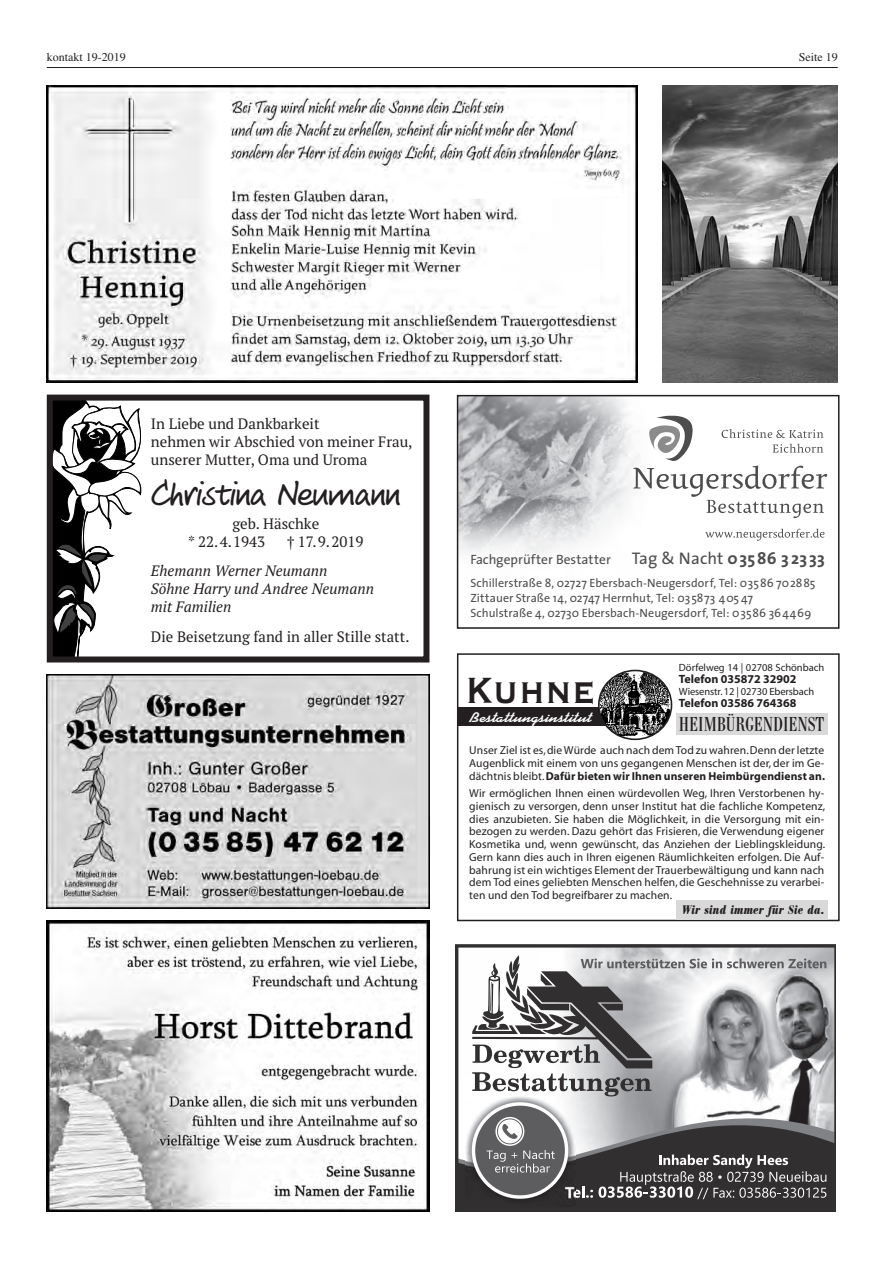
<style>
.page{position:relative;width:893px;height:1263px;background:#fff}
.page>*{position:absolute;margin:0;border:0;box-sizing:border-box;transform-origin:0 0}
.t1{font:700 48px "Copperplate Gothic BT";color:#231f20;scale:.84 1}
.t2{font:34.5px "Veneto Handwriting";color:#231f20}
.t3{font:21px "Bodoni Recut Cd Regular";letter-spacing:-.005em;color:#231f20}
.t4{font:15px/18px "PT Serif";color:#231f20}
.t5{font:italic 15px "PT Serif";color:#231f20}
.t6{font:700 13.95px "Kaufmann";color:#fff;scale:1.25 1}
.t7{font:13.5px "The Sans";letter-spacing:.005em;color:#4d4d4d}
.t8{font:italic 13.05px "Bodoni Recut Cd Bold";letter-spacing:.01em;color:#231f20}
.t9{font:12px/15px "The Sans";color:#4d4d4d}
.t10{font:700 12px "Myriad";color:#231f20}
.t11{font:12px "Times";color:#231f20}
.t12{font:11.55px/12.8px "Myriad";letter-spacing:.01em;color:#231f20;text-align:justify}
.t13{font:10.5px "Myriad";letter-spacing:-.01em;color:#231f20}
.s1{font-size:16.8px}
.s2{font-weight:700;font-size:16.8px}
.s3{font-weight:700}
</style>
<div class="page">
<svg style="left:54px;top:402px;width:88px;height:253px"></svg>
<div style="left:47px;top:395px;width:382px;height:267px;border:6px solid #231f20"></div>
<hr style="left:47px;top:67px;width:791px;height:1px;background:#231f20">
<img style="left:47px;top:85px;width:591px;height:297px">
<svg style="left:460px;top:398px;width:368px;height:159px"></svg>
<svg style="left:705px;top:529px;width:120px;height:12px"></svg>
<div style="left:457px;top:395px;width:382px;height:234px;border:2px solid #231f20"></div>
<div style="left:457px;top:653px;width:382px;height:268px;border:2px solid #231f20"></div>
<div style="left:677px;top:900px;width:151px;height:20px;background:#d9d9d9"></div>
<div style="left:677px;top:713px;width:151px;height:21px;background:#d9d9d9"></div>
<div style="left:457px;top:707px;width:200px;height:19px;background:#231f20"></div>
<img style="left:599px;top:670px;width:72px;height:69px;border-radius:50%">
<div style="left:598px;top:670px;width:74px;height:70px;border:2px solid #231f20;border-radius:50%"></div>
<svg style="left:455px;top:944px;width:381px;height:11px"></svg>
<div style="left:455px;top:1199px;width:381px;height:13px;background:#312f30"></div>
<img style="left:465px;top:1199px;width:111px;height:7px">
<svg style="left:455px;top:955px;width:381px;height:244px"></svg>
<img style="left:47px;top:675px;width:382px;height:233px">
<img style="left:47px;top:921px;width:382px;height:291px">
<img style="left:662px;top:85px;width:176px;height:297px">
<p class="t11" style="left:47px;top:52px;width:80px">kontakt 19-2019</p>
<p class="t11" style="left:799px;top:52px;width:40px">Seite 19</p>
<p class="t4" style="left:151px;top:416px;width:170px">In Liebe und Dankbarkeit</p>
<p class="t4" style="left:151px;top:434px;width:263px">nehmen wir Abschied von meiner Frau, unserer Mutter, Oma und Uroma</p>
<p class="t2" style="left:151px;top:475px;width:250px">Christina Neumann</p>
<p class="t4" style="left:232px;top:516px;width:88px">geb. Häschke</p>
<p class="t4" style="left:188px;top:534px;width:78px">* 22. 4. 1943</p>
<p class="t4" style="left:287px;top:534px;width:78px">† 17. 9. 2019</p>
<p class="t5" style="left:151px;top:562px;width:178px">Ehemann Werner Neumann</p>
<p class="t5" style="left:151px;top:580px;width:225px">Söhne Harry und Andree Neumann</p>
<p class="t5" style="left:151px;top:598px;width:82px">mit Familien</p>
<p class="t4" style="left:151px;top:629px;width:260px">Die Beisetzung fand in aller Stille statt.</p>
<p class="t7" style="left:470px;top:554px;width:356px">Fachgeprüfter Bestatter <span class="s1">Tag &amp; Nacht</span> <span class="s2">03586 3 2333</span></p>
<p class="t9" style="left:470px;top:576px;width:347px">Schillerstraße 8, 02727 Ebersbach-Neugersdorf, Tel: 03586 702885<br>Zittauer Straße 14, 02747 Herrnhut, Tel: 035873 405 47<br>Schulstraße 4, 02730 Ebersbach-Neugersdorf, Tel: 03586 364469</p>
<p class="t1" style="left:465px;top:665px;width:158px">Kuhne</p>
<p class="t6" style="left:469px;top:712px;width:100px">Bestattungsinstitut</p>
<p class="t13" style="left:679px;top:664px;width:147px">Dörfelweg 14 | 02708 Schönbach</p>
<p class="t10" style="left:679px;top:675px;width:119px">Telefon 035872 32902</p>
<p class="t13" style="left:679px;top:688px;width:137px">Wiesenstr. 12 | 02730 Ebersbach</p>
<p class="t10" style="left:679px;top:699px;width:119px">Telefon 03586 764368</p>
<p class="t3" style="left:679px;top:713px;width:147px">HEIMBÜRGENDIENST</p>
<p class="t12" style="left:469px;top:745px;width:357px">Unser Ziel ist es, die Würde auch nach dem Tod zu wahren. Denn der letzte Augenblick mit einem von uns gegangenen Menschen ist der, der im Ge&shy;dächtnis bleibt. <span class="s3">Dafür bieten wir Ihnen unseren Heimbürgendienst an.</span></p>
<p class="t12" style="left:469px;top:788px;width:357px">Wir ermöglichen Ihnen einen würdevollen Weg, Ihren Verstorbenen hy&shy;gienisch zu versorgen, denn unser Institut hat die fachliche Kompetenz, dies anzubieten. Sie haben die Möglichkeit, in die Versorgung mit ein&shy;bezogen zu werden. Dazu gehört das Frisieren, die Verwendung eigener Kosmetika und, wenn gewünscht, das Anziehen der Lieblingskleidung.<br>Gern kann dies auch in Ihren eigenen Räumlichkeiten erfolgen. Die Auf&shy;bahrung ist ein wichtiges Element der Trauerbewältigung und kann nach dem Tod eines geliebten Menschen helfen, die Geschehnisse zu verarbei&shy;ten und den Tod begreifbarer zu machen.</p>
<p class="t8" style="left:682px;top:902px;width:144px">Wir sind immer für Sie da.</p>
</div>
